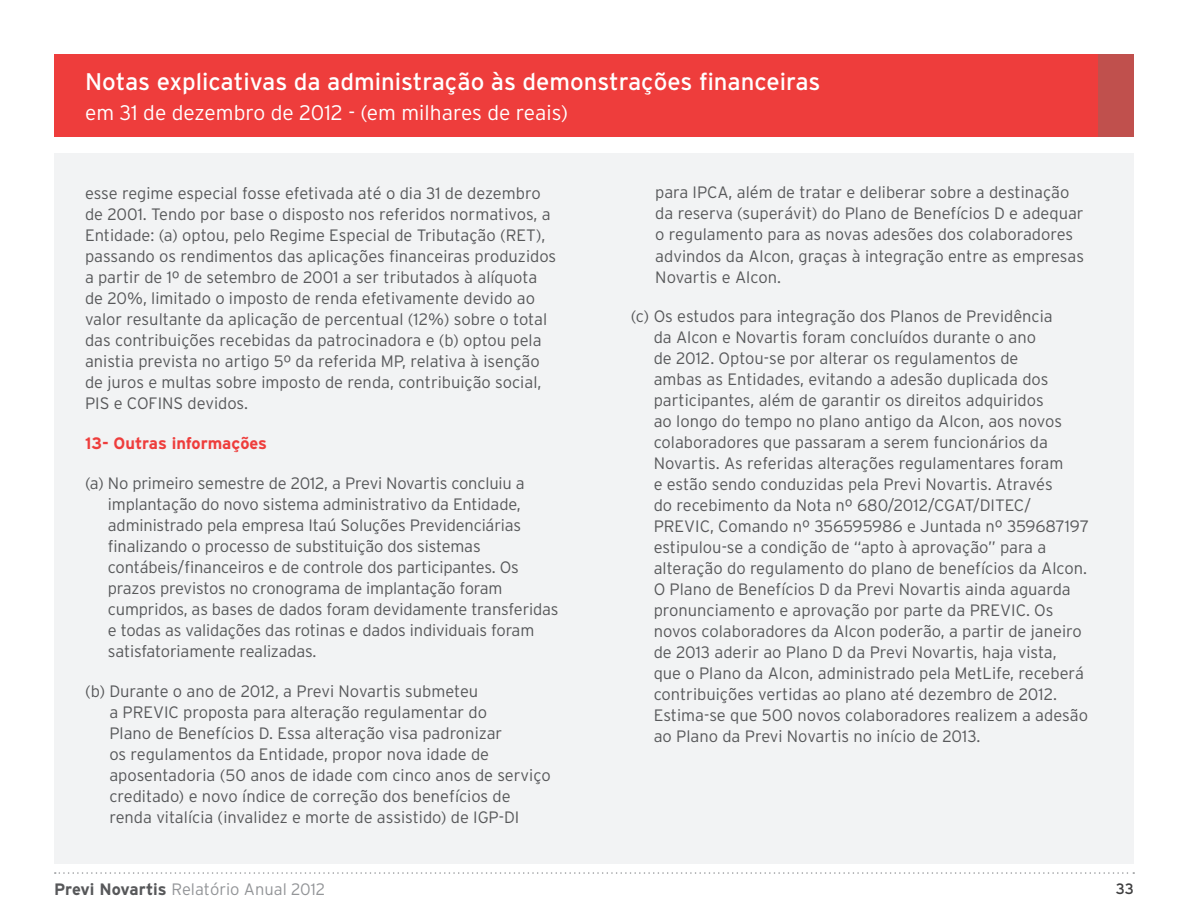
<style>
.page{position:relative;width:1188px;height:918px;background:#fff}
.page>*{position:absolute;margin:0;border:0;box-sizing:border-box;transform-origin:0 0}
.t1{font:24px "Interstate";color:#fff}
.t2{font:300 21px "Interstate";color:#fff}
.t3{font:300 16.5px/21px "Interstate";color:#57585a}
.t4{font:300 16.5px "Interstate";color:#939598}
.t5{font:700 16.5px "Interstate";color:#ee3d3c}
.t6{font:15px "Interstate";color:#3e3e3f}
.s1{font-weight:700;color:#57585a}
</style>
<div class="page">
<svg style="left:55px;top:872px;width:1079px;height:2px"></svg>
<div style="left:54px;top:153px;width:1080px;height:711px;background:#f2f3f4"></div>
<div style="left:1098px;top:54px;width:36px;height:83px;background:#c0504d"></div>
<div style="left:54px;top:54px;width:1044px;height:83px;background:#ee3d3c"></div>
<h1 class="t1" style="left:85px;top:68px;width:737px">Notas explicativas da administração às demonstrações financeiras</h1>
<p class="t2" style="left:85px;top:101px;width:485px">em 31 de dezembro de 2012 - (em milhares de reais)</p>
<p class="t3" style="left:85px;top:183px;width:473px">esse regime especial fosse efetivada até o dia 31 de dezembro de 2001. Tendo por base o disposto nos referidos normativos, a Entidade: (a) optou, pelo Regime Especial de Tributação (RET), passando os rendimentos das aplicações financeiras produzidos a partir de 1º de setembro de 2001 a ser tributados à alíquota de 20%, limitado o imposto de renda efetivamente devido ao valor resultante da aplicação de percentual (12%) sobre o total das contribuições recebidas da patrocinadora e (b) optou pela anistia prevista no artigo 5º da referida MP, relativa à isenção de juros e multas sobre imposto de renda, contribuição social, PIS e COFINS devidos.</p>
<p class="t5" style="left:85px;top:434px;width:184px">13- Outras informações</p>
<p class="t3" style="left:108px;top:473px;width:452px;text-indent:-23px">(a) No primeiro semestre de 2012, a Previ Novartis concluiu a implantação do novo sistema administrativo da Entidade, administrado pela empresa Itaú Soluções Previdenciárias finalizando o processo de substituição dos sistemas contábeis/financeiros e de controle dos participantes. Os prazos previstos no cronograma de implantação foram cumpridos, as bases de dados foram devidamente transferidas e todas as validações das rotinas e dados individuais foram satisfatoriamente realizadas.</p>
<p class="t3" style="left:109px;top:680px;width:443px;text-indent:-24px">(b) Durante o ano de 2012, a Previ Novartis submeteu<br>a PREVIC proposta para alteração regulamentar do<br>Plano de Benefícios D. Essa alteração visa padronizar<br>os regulamentos da Entidade, propor nova idade de aposentadoria (50 anos de idade com cinco anos de serviço creditado) e novo índice de correção dos benefícios de renda vitalícia (invalidez e morte de assistido) de IGP-DI</p>
<p class="t3" style="left:655px;top:182px;width:430px">para IPCA, além de tratar e deliberar sobre a destinação da reserva (superávit) do Plano de Benefícios D e adequar o regulamento para as novas adesões dos colaboradores advindos da Alcon, graças à integração entre as empresas Novartis e Alcon.</p>
<p class="t3" style="left:654px;top:306px;width:437px;text-indent:-23px">(c) Os estudos para integração dos Planos de Previdência<br>da Alcon e Novartis foram concluídos durante o ano<br>de 2012. Optou-se por alterar os regulamentos de<br>ambas as Entidades, evitando a adesão duplicada dos participantes, além de garantir os direitos adquiridos<br>ao longo do tempo no plano antigo da Alcon, aos novos colaboradores que passaram a serem funcionários da Novartis. As referidas alterações regulamentares foram<br>e estão sendo conduzidas pela Previ Novartis. Através<br>do recebimento da Nota nº 680/2012/CGAT/DITEC/ PREVIC, Comando nº 356595986 e Juntada nº 359687197 estipulou-se a condição de “apto à aprovação” para a alteração do regulamento do plano de benefícios da Alcon.<br>O Plano de Benefícios D da Previ Novartis ainda aguarda pronunciamento e aprovação por parte da PREVIC. Os novos colaboradores da Alcon poderão, a partir de janeiro de 2013 aderir ao Plano D da Previ Novartis, haja vista,<br>que o Plano da Alcon, administrado pela MetLife, receberá contribuições vertidas ao plano até dezembro de 2012.<br>Estima-se que 500 novos colaboradores realizem a adesão ao Plano da Previ Novartis no início de 2013.</p>
<p class="t4" style="left:54px;top:880px;width:273px"><span class="s1">Previ Novartis</span> Relatório Anual 2012</p>
<p class="t6" style="left:1116px;top:881px;width:20px">33</p>
</div>
